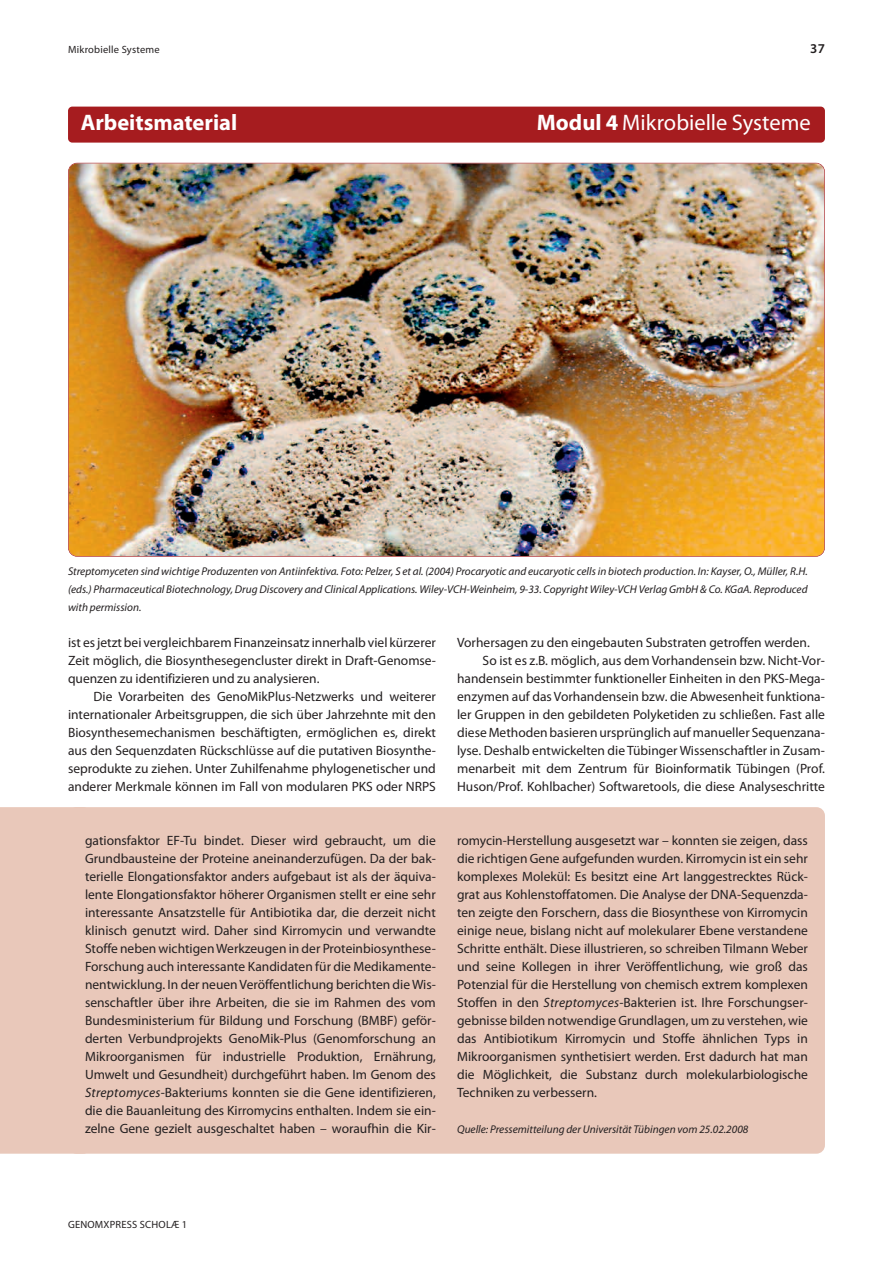
<style>
.page{position:relative;width:893px;height:1263px;background:#fff}
.page>*{position:absolute;margin:0;border:0;box-sizing:border-box;transform-origin:0 0}
.t1{font:22.5px "Myriad Pro";color:#fff}
.t2{font:700 22.5px "Myriad Pro";color:#fff}
.t3{font:13.5px/18px "Myriad Pro";color:#231f20;text-align:justify}
.t4{font:600 13.5px "Myriad Pro";color:#231f20}
.t5{font:italic 11.25px/18px "Myriad Pro";color:#231f20;text-align:justify}
.t6{font:10.5px "Myriad Pro";letter-spacing:.02em;color:#231f20}
.s1{font-weight:700}
.s2{font-style:italic}
</style>
<div class="page">
<div style="left:0;top:807px;width:74px;height:347px;background:#e9c8ba"></div>
<div style="left:68px;top:107px;width:757px;height:36px;background:#a61c1f;border-radius:4px"></div>
<img style="left:69px;top:163px;width:755px;height:393px;border-radius:9px">
<div style="left:68px;top:807px;width:757px;height:347px;background:#e9c8ba;border-radius:9px"></div>
<p class="t6" style="left:68px;top:45px;width:93px">Mikrobielle Systeme</p>
<p class="t4" style="left:810px;top:43px;width:16px">37</p>
<h1 class="t2" style="left:81px;top:114px;width:158px">Arbeitsmaterial</h1>
<h1 class="t1" style="left:537px;top:114px;width:275px"><span class="s1">Modul 4</span> Mikrobielle Systeme</h1>
<p class="t5" style="left:68px;top:563px;width:741px">Streptomyceten sind wichtige Produzenten von Antiinfektiva. Foto: Pelzer, S et al. (2004) Procaryotic and eucaryotic cells in biotech production. In: Kayser, O., Müller, R.H. (eds.) Pharmaceutical Biotechnology, Drug Discovery and Clinical Applications. Wiley-VCH-Weinheim, 9-33. Copyright Wiley-VCH Verlag GmbH &amp; Co. KGaA. Reproduced with permission.</p>
<p class="t3" style="left:68px;top:634px;width:369px">ist esjetzt bei vergleichbarem Finanzeinsatz innerhalb viel kürzerer Zeit möglich, die Biosynthesegencluster direkt in Draft-Genomse&shy;quenzen zu identifizieren und zu analysieren.</p>
<p class="t3" style="left:68px;top:688px;width:369px;text-indent:26px">Die Vorarbeiten des GenoMikPlus-Netzwerks und weiterer internationaler Arbeitsgruppen, die sich über Jahrzehnte mit den Biosynthesemechanismen beschäftigten, ermöglichen es, direkt aus den Sequenzdaten Rückschlüsse auf die putativen Biosynthe&shy;seprodukte zu ziehen. Unter Zuhilfenahme phylogenetischer und anderer Merkmale können im Fall von modularen PKS oder NRPS</p>
<p class="t3" style="left:457px;top:634px;width:354px">Vorhersagen zu den eingebauten Substraten getroffen werden.</p>
<p class="t3" style="left:483px;top:652px;width:344px">So ist es z.B. möglich, aus dem Vorhandensein bzw. Nicht-Vor-</p>
<p class="t3" style="left:457px;top:670px;width:369px">handensein bestimmter funktioneller Einheiten in den PKS-Mega-</p>
<p class="t3" style="left:457px;top:688px;width:369px">enzymen auf das Vorhandensein bzw. die Abwesenheit funktiona-</p>
<p class="t3" style="left:457px;top:706px;width:369px">ler Gruppen in den gebildeten Polyketiden zu schließen. Fast alle</p>
<p class="t3" style="left:457px;top:724px;width:369px">diese Methodenbasieren ursprünglich auf manueller Sequenzana-</p>
<p class="t3" style="left:457px;top:742px;width:369px">lyse. Deshalb entwickelten die Tübinger Wissenschaftler in Zusam-</p>
<p class="t3" style="left:457px;top:760px;width:369px">menarbeit mit dem Zentrum für Bioinformatik Tübingen (Prof.</p>
<p class="t3" style="left:457px;top:778px;width:369px">Huson/Prof. Kohlbacher) Softwaretools, die diese Analyseschritte</p>
<p class="t3" style="left:85px;top:832px;width:352px">gationsfaktor EF-Tu bindet. Dieser wird gebraucht, um die Grundbausteine der Proteine aneinanderzufügen. Da der bak&shy;terielle Elongationsfaktor anders aufgebaut ist als der äquiva&shy;lente Elongationsfaktor höherer Organismen stellt er eine sehr interessante Ansatzstelle für Antibiotika dar, die derzeit nicht klinisch genutzt wird. Daher sind Kirromycin und verwandte Stoffe neben wichtigenWerkzeugen in der Proteinbiosynthese-Forschung auch interessante Kandidaten für die Medikamente&shy;nentwicklung. In der neuenVeröffentlichung berichten dieWis&shy;senschaftler über ihre Arbeiten, die sie im Rahmen des vom Bundesministerium für Bildung und Forschung (BMBF) geför&shy;derten Verbundprojekts GenoMik-Plus (Genomforschung an Mikroorganismen für industrielle Produktion, Ernährung, Umwelt und Gesundheit) durchgeführt haben. Im Genom des <span class="s2">Streptomyces</span>-Bakteriums konnten sie die Gene identifizieren, die die Bauanleitung des Kirromycins enthalten. Indem sie ein&shy;zelne Gene gezielt ausgeschaltet haben – woraufhin die Kir-</p>
<p class="t3" style="left:457px;top:832px;width:352px">romycin-Herstellung ausgesetzt war – konnten sie zeigen, dass die richtigen Gene aufgefunden wurden. Kirromycin ist ein sehr komplexes Molekül: Es besitzt eine Art langgestrecktes Rück&shy;grat aus Kohlenstoffatomen. Die Analyse der DNA-Sequenzda&shy;ten zeigte den Forschern, dass die Biosynthese von Kirromycin einige neue, bislang nicht auf molekularer Ebene verstandene Schritte enthält. Diese illustrieren, so schreiben Tilmann Weber und seine Kollegen in ihrer Veröffentlichung, wie groß das Potenzial für die Herstellung von chemisch extrem komplexen Stoffen in den <span class="s2">Streptomyces</span>-Bakterien ist. Ihre Forschungser&shy;gebnisse bilden notwendige Grundlagen, um zu verstehen, wie das Antibiotikum Kirromycin und Stoffe ähnlichen Typs in Mikroorganismen synthetisiert werden. Erst dadurch hat man die Möglichkeit, die Substanz durch molekularbiologische Techniken zu verbessern.</p>
<p class="t5" style="left:457px;top:1121px;width:293px">Quelle: Pressemitteilung der Universität Tübingen vom 25.02.2008</p>
<p class="t6" style="left:68px;top:1221px;width:121px">GENOMXPRESS SCHOLÆ 1</p>
</div>
